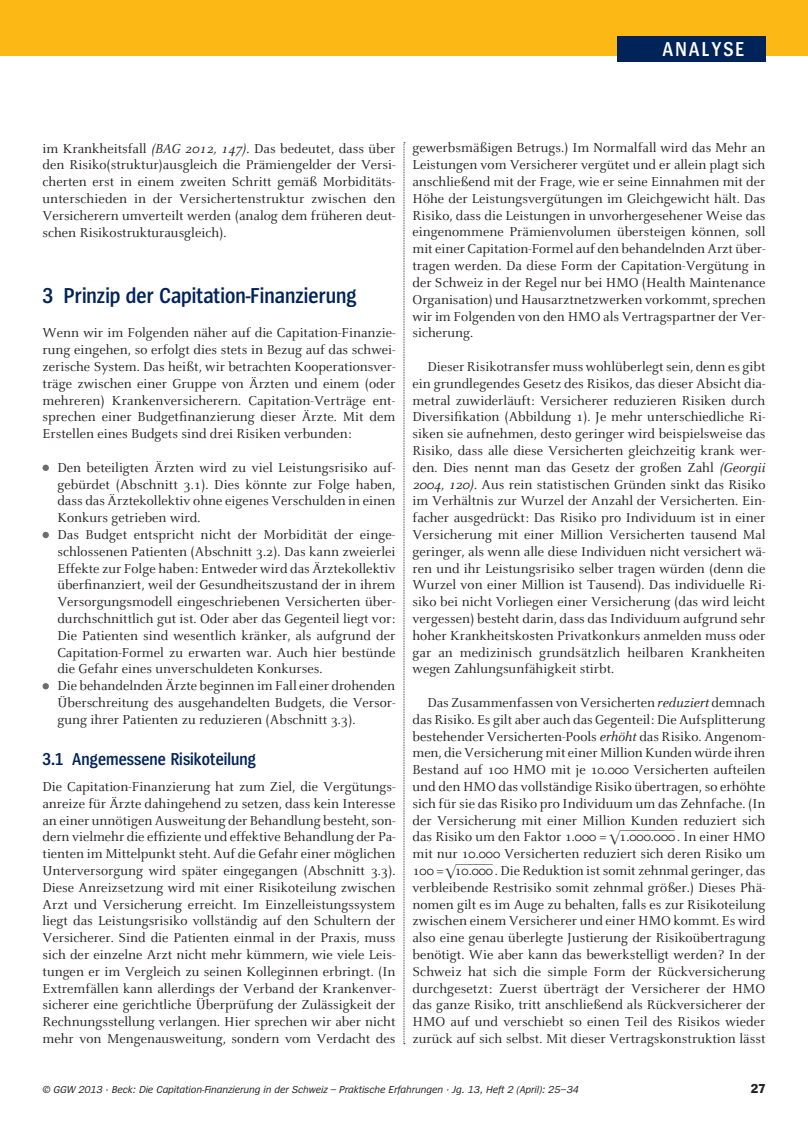
<style>
.page{position:relative;width:808px;height:1127px;background:#fff}
.page>*{position:absolute;margin:0;border:0;box-sizing:border-box;transform-origin:0 0}
.t1{font:600 22.5px "Spiegel Cd";color:#002359}
.t2{font:600 21px "Spiegel Cd";letter-spacing:.13em;color:#fff}
.t3{font:600 18px "Spiegel Cd";color:#002359}
.t4{font:14.25px/16.8px "Celeste";color:#231f20;text-align:justify}
.t5{font:700 13.5px "Spiegel";color:#231f20}
.t6{font:italic 10.5px "Spiegel";color:#231f20}
.s1{font-style:italic}
</style>
<div class="page">
<div style="left:0;top:0;width:808px;height:55px;background:#fcb814"></div>
<div style="left:617px;top:36px;width:148px;height:26px;background:#002359"></div>
<svg style="left:404px;top:142px;width:1px;height:902px"></svg>
<svg style="left:43px;top:465px;width:6px;height:6px"></svg>
<svg style="left:43px;top:532px;width:6px;height:6px"></svg>
<svg style="left:43px;top:683px;width:6px;height:6px"></svg>
<h2 class="t2" style="left:663px;top:38px;width:83px">Analyse</h2>
<p class="t4" style="left:43px;top:140px;width:354px">im Krankheitsfall <span class="s1">(BAG 2012, 147)</span>. Das bedeutet, dass über den Risiko(struktur)ausgleich die Prämiengelder der Versi&shy;cherten erst in einem zweiten Schritt gemäß Morbiditäts&shy;unterschieden in der Versichertenstruktur zwischen den Versicherern umverteilt werden (analog dem früheren deut&shy;schen Risikostrukturausgleich).</p>
<h1 class="t1" style="left:43px;top:284px;width:316px">3 Prinzip der Capitation-Finanzierung</h1>
<p class="t4" style="left:43px;top:325px;width:354px">Wenn wir im Folgenden näher auf die Capitation-Finanzie&shy;rung eingehen, so erfolgt dies stets in Bezug auf das schwei&shy;zerische System. Das heißt, wir betrachten Kooperationsver&shy;träge zwischen einer Gruppe von Ärzten und einem (oder mehreren) Krankenversicherern. Capitation-Verträge ent&shy;sprechen einer Budgetfinanzierung dieser Ärzte. Mit dem Erstellen eines Budgets sind drei Risiken verbunden:</p>
<p class="t4" style="left:57px;top:459px;width:340px;text-align:left">Den beteiligten Ärzten wird zu viel Leistungsrisiko auf&shy;gebürdet (Abschnitt 3.1). Dies könnte zur Folge haben, dass das Ärztekollektiv ohne eigenes Verschulden in einen Konkurs getrieben wird.<br>Das Budget entspricht nicht der Morbidität der einge&shy;schlossenen Patienten (Abschnitt 3.2). Das kann zweierlei Effekte zur Folge haben: Entweder wird das Ärztekollektiv überfinanziert, weil der Gesundheitszustand der in ihrem Versorgungsmodell eingeschriebenen Versicherten über&shy;durchschnittlich gut ist. Oder aber das Gegenteil liegt vor:<br>Die Patienten sind wesentlich kränker, als aufgrund der Capitation-Formel zu erwarten war. Auch hier bestünde die Gefahr eines unverschuldeten Konkurses.<br>Die behandelnden Ärzte beginnen im Fall einer drohenden Überschreitung des ausgehandelten Budgets, die Versor&shy;gung ihrer Patienten zu reduzieren (Abschnitt 3.3).</p>
<p class="t3" style="left:43px;top:749px;width:215px">3.1 Angemessene Risikoteilung</p>
<p class="t4" style="left:43px;top:778px;width:355px">Die Capitation-Finanzierung hat zum Ziel, die Vergütungs&shy;anreize für Ärzte dahingehend zu setzen, dass kein Interesse an einer unnötigen Ausweitung der Behandlung besteht, son&shy;dern vielmehr die effiziente und effektive Behandlung der Pa&shy;tienten im Mittelpunkt steht. Auf die Gefahr einer möglichen Unterversorgung wird später eingegangen (Abschnitt 3.3).<br>Diese Anreizsetzung wird mit einer Risikoteilung zwischen Arzt und Versicherung erreicht. Im Einzelleistungssystem liegt das Leistungsrisiko vollständig auf den Schultern der Versicherer. Sind die Patienten einmal in der Praxis, muss sich der einzelne Arzt nicht mehr kümmern, wie viele Leis&shy;tungen er im Vergleich zu seinen Kolleginnen erbringt. (In Extremfällen kann allerdings der Verband der Krankenver&shy;sicherer eine gerichtliche Überprüfung der Zulässigkeit der Rechnungsstellung verlangen. Hier sprechen wir aber nicht mehr von Mengenausweitung, sondern vom Verdacht des</p>
<p class="t4" style="left:412px;top:140px;width:355px">gewerbsmäßigen Betrugs.) Im Normalfall wird das Mehr an Leistungen vom Versicherer vergütet und er allein plagt sich anschließend mit der Frage, wie er seine Einnahmen mit der Höhe der Leistungsvergütungen im Gleichgewicht hält. Das Risiko, dass die Leistungen in unvorhergesehener Weise das eingenommene Prämienvolumen übersteigen können, soll mit einer Capitation-Formel auf den behandelnden Arzt über&shy;tragen werden. Da diese Form der Capitation-Vergütung in der Schweiz in der Regel nur bei HMO (Health Maintenance Organisation) und Hausarztnetzwerken vorkommt, sprechen wir im Folgenden von den HMO als Vertragspartner der Ver&shy;sicherung.</p>
<p class="t4" style="left:412px;top:358px;width:355px;text-indent:15px">Dieser Risikotransfer muss wohlüberlegt sein, denn es gibt ein grundlegendes Gesetz des Risikos, das dieser Absicht dia&shy;metral zuwiderläuft: Versicherer reduzieren Risiken durch Diversifikation (Abbildung 1). Je mehr unterschiedliche Ri&shy;siken sie aufnehmen, desto geringer wird beispielsweise das Risiko, dass alle diese Versicherten gleichzeitig krank wer&shy;den. Dies nennt man das Gesetz der großen Zahl <span class="s1">(Georgii 2004, 120)</span>. Aus rein statistischen Gründen sinkt das Risiko im Verhältnis zur Wurzel der Anzahl der Versicherten. Ein&shy;facher ausgedrückt: Das Risiko pro Individuum ist in einer Versicherung mit einer Million Versicherten tausend Mal geringer, als wenn alle diese Individuen nicht versichert wä&shy;ren und ihr Leistungsrisiko selber tragen würden (denn die Wurzel von einer Million ist Tausend). Das individuelle Ri&shy;siko bei nicht Vorliegen einer Versicherung (das wird leicht vergessen) besteht darin, dass das Individuum aufgrund sehr hoher Krankheitskosten Privatkonkurs anmelden muss oder gar an medizinisch grundsätzlich heilbaren Krankheiten wegen Zahlungsunfähigkeit stirbt.</p>
<p class="t4" style="left:412px;top:694px;width:354px;text-indent:15px">Das Zusammenfassen von Versicherten <span class="s1">reduziert</span> demnach das Risiko. Es gilt aber auch das Gegenteil: Die Aufsplitterung bestehender Versicherten-Pools <span class="s1">erhöht</span> das Risiko. Angenom&shy;men, die Versicherung mit einer Million Kunden würde ihren Bestand auf 100 HMO mit je 10.000 Versicherten aufteilen und den HMO das vollständige Risiko übertragen, so erhöhte sich für sie das Risiko pro Individuum um das Zehnfache. (In der Versicherung mit einer Million Kunden reduziert sich das Risiko um den Faktor 1.000 = 1.000.000 . In einer HMO mit nur 10.000 Versicherten reduziert sich deren Risiko um 100 = 10.000. Die Reduktion ist somit zehnmal geringer, das verbleibende Restrisiko somit zehnmal größer.) Dieses Phä&shy;nomen gilt es im Auge zu behalten, falls es zur Risikoteilung zwischen einem Versicherer und einer HMO kommt. Es wird also eine genau überlegte Justierung der Risikoübertragung benötigt. Wie aber kann das bewerkstelligt werden? In der Schweiz hat sich die simple Form der Rückversicherung durchgesetzt: Zuerst überträgt der Versicherer der HMO das ganze Risiko, tritt anschließend als Rückversicherer der HMO auf und verschiebt so einen Teil des Risikos wieder zurück auf sich selbst. Mit dieser Vertragskonstruktion lässt</p>
<p class="t6" style="left:43px;top:1084px;width:538px">© GGW 2013 · Beck: Die Capitation-Finanzierung in der Schweiz – Praktische Erfahrungen · Jg. 13, Heft 2 (April): 25–34</p>
<p class="t5" style="left:751px;top:1081px;width:16px">27</p>
</div>
